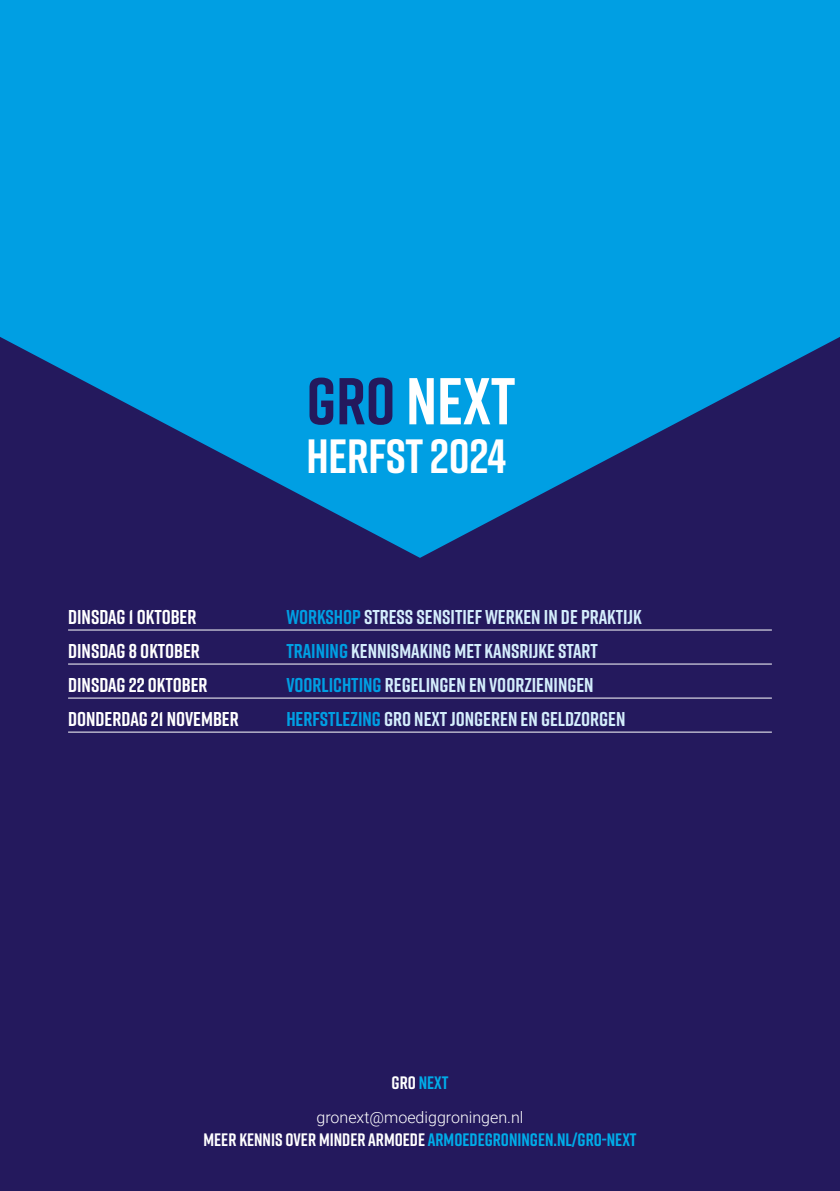
<style>
.page{position:relative;width:840px;height:1191px;background:#fff}
.page>*{position:absolute;margin:0;border:0;box-sizing:border-box;transform-origin:0 0}
.t1{font:700 66px "Rift";color:#fff}
.t2{font:700 48px "Rift";letter-spacing:-.005em;color:#fff}
.t3{font:700 20px "Rift";color:#d4edfc}
.t4{font:700 20px "Rift";color:#fff}
.t5{font:700 18px "Rift";color:#00ace9}
.t6{font:300 16px "Roboto";color:#fff}
.s1{color:#24195d}
.s2{color:#009fe3}
.s3{color:#fff}
</style>
<div class="page">
<div style="left:0;top:558px;width:839px;height:633px;background:#24195d"></div>
<svg style="left:0;top:0;width:839px;height:558px;fill:#009fe3"></svg>
<hr style="left:68px;top:629px;width:703px;height:1px;background:#fff">
<hr style="left:68px;top:663px;width:703px;height:1px;background:#fff">
<hr style="left:68px;top:697px;width:703px;height:1px;background:#fff">
<hr style="left:68px;top:731px;width:703px;height:1px;background:#fff">
<h1 class="t1" style="left:306px;top:354px;width:210px"><span class="s1">GRO</span> NEXT</h1>
<h2 class="t2" style="left:306px;top:422px;width:201px">HERFST 2024</h2>
<p class="t4" style="left:68px;top:602px;width:130px">DINSDAG 1 OKTOBER</p>
<p class="t3" style="left:286px;top:602px;width:357px"><span class="s2">WORKSHOP</span> STRESS SENSITIEF WERKEN IN DE PRAKTIJK</p>
<p class="t4" style="left:68px;top:636px;width:133px">DINSDAG 8 OKTOBER</p>
<p class="t3" style="left:286px;top:636px;width:313px"><span class="s2">TRAINING</span> KENNISMAKING MET KANSRIJKE START</p>
<p class="t4" style="left:68px;top:670px;width:141px">DINSDAG 22 OKTOBER</p>
<p class="t3" style="left:286px;top:670px;width:308px"><span class="s2">VOORLICHTING</span> REGELINGEN EN VOORZIENINGEN</p>
<p class="t4" style="left:68px;top:704px;width:172px">DONDERDAG 21 NOVEMBER</p>
<p class="t3" style="left:286px;top:704px;width:340px"><span class="s2">HERFSTLEZING</span> GRO NEXT JONGEREN EN GELDZORGEN</p>
<p class="t5" style="left:391px;top:1069px;width:58px"><span class="s3">GRO</span> NEXT</p>
<p class="t6" style="left:316px;top:1106px;width:208px">gronext@moediggroningen.nl</p>
<p class="t5" style="left:203px;top:1126px;width:434px"><span class="s3">MEER KENNIS OVER MINDER ARMOEDE</span> ARMOEDEGRONINGEN.NL/GRO-NEXT</p>
</div>
